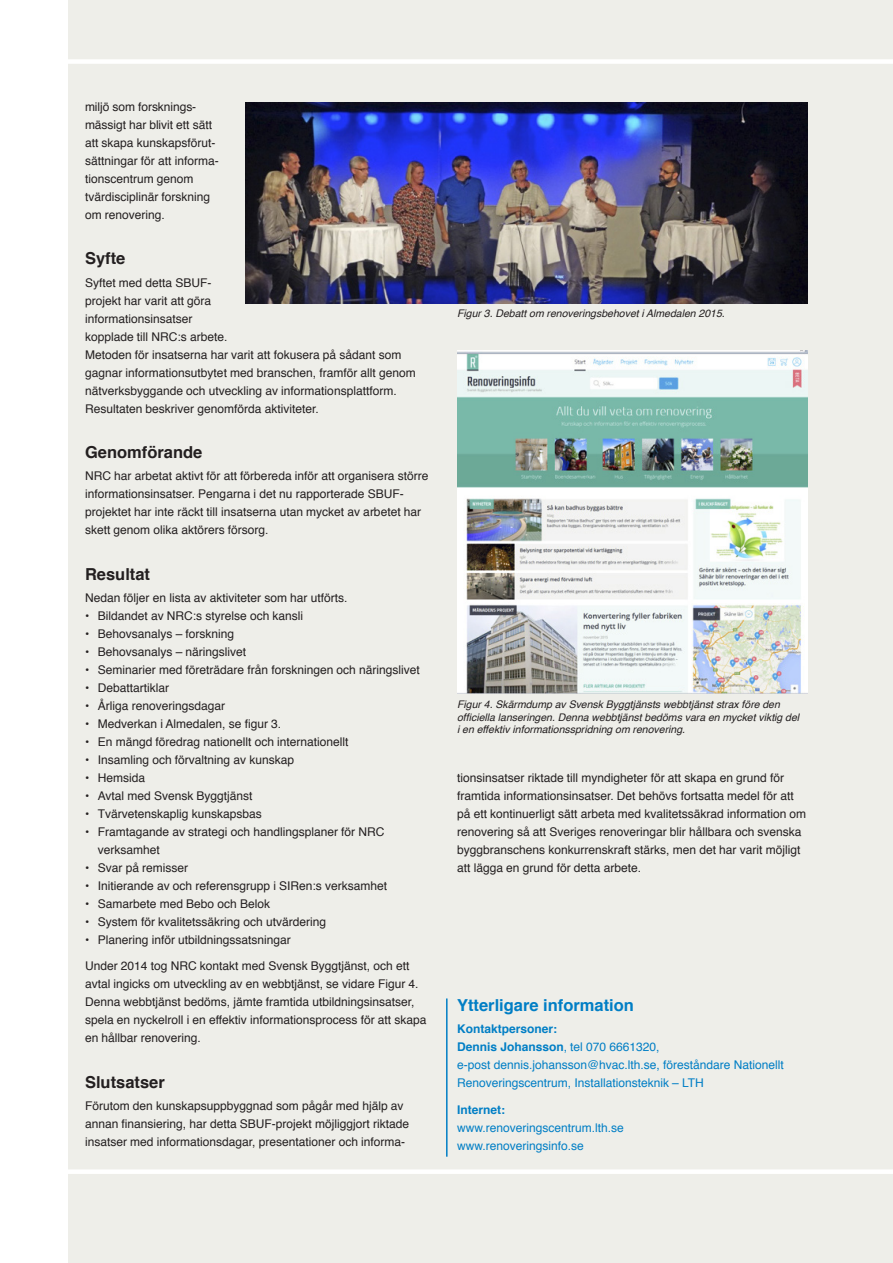
<style>
.page{position:relative;width:893px;height:1263px;background:#fff}
.page>*{position:absolute;margin:0;border:0;box-sizing:border-box;transform-origin:0 0}
.Mellanrubbe{font:700 16.5px "Helvetica";color:#231f20}
.Mellanrubbe-2{font:700 16.5px "Helvetica";color:#007ec5}
.Brödtext{font:12px/18px "Helvetica";color:#231f20}
.Kontakt_o_Litteratur{font:12px/18px "Helvetica";color:#007ec5}
.Kontakt_o_Litteratur-2{font:700 12px "Helvetica";color:#007ec5}
.Bildtext{font:italic 10.5px/12.6px "Helvetica";color:#231f20}
.s1{font-weight:700}
</style>
<div class="page">
<div style="left:68px;top:0;width:825px;height:1263px;background:#eeeee9"></div>
<div style="left:66px;top:1169px;width:827px;height:5px;background:#fff"></div>
<div style="left:64px;top:59px;width:829px;height:5px;background:#fff"></div>
<hr style="left:446px;top:998px;width:2px;height:159px;background:#007ec5">
<img style="left:245px;top:102px;width:563px;height:201px">
<img style="left:457px;top:350px;width:351px;height:344px">
<p class="Brödtext" style="left:85px;top:98px;width:134px">miljö som forsknings&shy;mässigt har blivit ett sätt att skapa kunskapsförut&shy;sättningar för att informa&shy;tionscentrum genom tvärdisciplinär forskning om renovering.</p>
<p class="Mellanrubbe" style="left:85px;top:245px;width:42px">Syfte</p>
<p class="Brödtext" style="left:85px;top:274px;width:332px">Syftet med detta SBUF-<br>projekt har varit att göra<br>informationsinsatser<br>kopplade till NRC:s arbete.<br>Metoden för insatserna har varit att fokusera på sådant som gagnar informationsutbytet med branschen, framför allt genom nätverksbyggande och utveckling av informationsplattform.<br>Resultaten beskriver genomförda aktiviteter.</p>
<p class="Mellanrubbe" style="left:85px;top:439px;width:119px">Genomförande</p>
<p class="Brödtext" style="left:85px;top:467px;width:345px">NRC har arbetat aktivt för att förbereda inför att organisera större informationsinsatser. Pengarna i det nu rapporterade SBUF&shy;projektet har inte räckt till insatserna utan mycket av arbetet har skett genom olika aktörers försorg.</p>
<p class="Mellanrubbe" style="left:85px;top:560px;width:67px">Resultat</p>
<p class="Brödtext" style="left:85px;top:589px;width:264px">Nedan följer en lista av aktiviteter som har utförts.</p>
<p class="Brödtext" style="left:85px;top:607px;width:220px">• Bildandet av NRC:s styrelse och kansli</p>
<p class="Brödtext" style="left:85px;top:625px;width:151px">• Behovsanalys – forskning</p>
<p class="Brödtext" style="left:85px;top:643px;width:163px">• Behovsanalys – näringslivet</p>
<p class="Brödtext" style="left:85px;top:661px;width:336px">• Seminarier med företrädare från forskningen och näringslivet</p>
<p class="Brödtext" style="left:85px;top:679px;width:86px">• Debattartiklar</p>
<p class="Brödtext" style="left:85px;top:697px;width:142px">• Årliga renoveringsdagar</p>
<p class="Brödtext" style="left:85px;top:715px;width:198px">• Medverkan i Almedalen, se figur 3.</p>
<p class="Brödtext" style="left:85px;top:733px;width:265px">• En mängd föredrag nationellt och internationellt</p>
<p class="Brödtext" style="left:85px;top:751px;width:210px">• Insamling och förvaltning av kunskap</p>
<p class="Brödtext" style="left:85px;top:769px;width:62px">• Hemsida</p>
<p class="Brödtext" style="left:85px;top:787px;width:169px">• Avtal med Svensk Byggtjänst</p>
<p class="Brödtext" style="left:85px;top:805px;width:178px">• Tvärvetenskaplig kunskapsbas</p>
<p class="Brödtext" style="left:98px;top:823px;width:288px;text-indent:-13px">• Framtagande av strategi och handlingsplaner för NRC verksamhet</p>
<p class="Brödtext" style="left:85px;top:859px;width:105px">• Svar på remisser</p>
<p class="Brödtext" style="left:85px;top:877px;width:304px">• Initierande av och referensgrupp i SIRen:s verksamhet</p>
<p class="Brödtext" style="left:85px;top:895px;width:186px">• Samarbete med Bebo och Belok</p>
<p class="Brödtext" style="left:85px;top:913px;width:242px">• System för kvalitetssäkring och utvärdering</p>
<p class="Brödtext" style="left:85px;top:931px;width:207px">• Planering inför utbildningssatsningar</p>
<p class="Brödtext" style="left:85px;top:957px;width:343px">Under 2014 tog NRC kontakt med Svensk Byggtjänst, och ett avtal ingicks om utveckling av en webbtjänst, se vidare Figur 4.<br>Denna webbtjänst bedöms, jämte framtida utbildningsinsatser, spela en nyckelroll i en effektiv informationsprocess för att skapa en hållbar renovering.</p>
<p class="Mellanrubbe" style="left:85px;top:1068px;width:81px">Slutsatser</p>
<p class="Brödtext" style="left:85px;top:1097px;width:326px">Förutom den kunskapsuppbyggnad som pågår med hjälp av annan finansiering, har detta SBUF-projekt möjliggjort riktade insatser med informationsdagar, presentationer och informa-</p>
<p class="Bildtext" style="left:457px;top:307px;width:269px">Figur 3. Debatt om renoveringsbehovet i Almedalen 2015.</p>
<p class="Bildtext" style="left:457px;top:698px;width:344px">Figur 4. Skärmdump av Svensk Byggtjänsts webbtjänst strax före den officiella lanseringen. Denna webbtjänst bedöms vara en mycket viktig del i en effektiv informationsspridning om renovering.</p>
<p class="Brödtext" style="left:457px;top:769px;width:351px">tionsinsatser riktade till myndigheter för att skapa en grund för framtida informationsinsatser. Det behövs fortsatta medel för att på ett kontinuerligt sätt arbeta med kvalitetssäkrad information om renovering så att Sveriges renoveringar blir hållbara och svenska byggbranschens konkurrenskraft stärks, men det har varit möjligt att lägga en grund för detta arbete.</p>
<p class="Mellanrubbe-2" style="left:457px;top:992px;width:178px">Ytterligare information</p>
<p class="Kontakt_o_Litteratur-2" style="left:457px;top:1019px;width:102px">Kontaktpersoner:</p>
<p class="Kontakt_o_Litteratur" style="left:457px;top:1038px;width:328px"><span class="s1">Dennis Johansson</span>, tel 070 6661320,<br>e-post dennis.johansson@hvac.lth.se, föreståndare Nationellt<br>Renoveringscentrum, Installationsteknik – LTH</p>
<p class="Kontakt_o_Litteratur-2" style="left:457px;top:1100px;width:49px">Internet:</p>
<p class="Kontakt_o_Litteratur" style="left:457px;top:1119px;width:168px">www.renoveringscentrum.lth.se</p>
<p class="Kontakt_o_Litteratur" style="left:457px;top:1137px;width:128px">www.renoveringsinfo.se</p>
</div>
